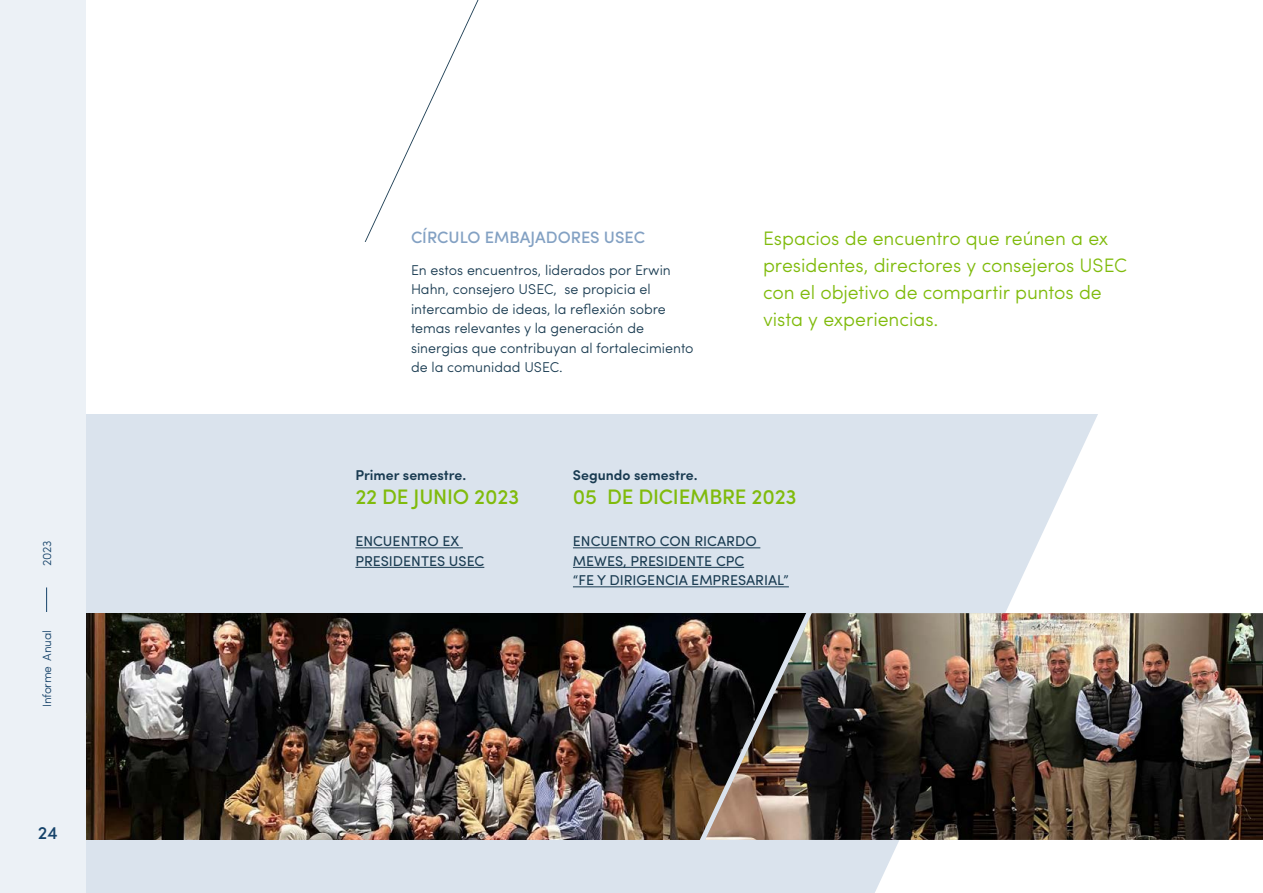
<style>
.page{position:relative;width:1263px;height:893px;background:#fff}
.page>*{position:absolute;margin:0;border:0;box-sizing:border-box;transform-origin:0 0}
.t1{font:500 21px "Sofia Pro";letter-spacing:-.01em;color:#80bb0c}
.t2{font:300 19.5px/27px "Sofia Pro";letter-spacing:-.005em;color:#80bb0c}
.t3{font:500 18px "Sofia Pro";color:#16436a}
.t4{font:500 16.5px "Sofia Pro";color:#83a1c3}
.t5{font:300 14.25px/19.5px "Sofia Pro";color:#193b51}
.t6{font:14.25px/19.5px "Sofia Pro";color:#193b51}
.t7{font:600 14.25px "Sofia Pro";color:#193b51}
.t8{font:300 12px "Sofia Pro";letter-spacing:-.02em;color:#16436a}
</style>
<div class="page">
<svg style="left:85px;top:414px;width:1013px;height:479px;background:#dde5ee"></svg>
<svg style="left:364px;top:0;width:115px;height:242px"></svg>
<hr style="left:355px;top:547px;width:108px;height:1px;background:#193b51">
<hr style="left:355px;top:567px;width:129px;height:1px;background:#193b51">
<hr style="left:573px;top:547px;width:187px;height:1px;background:#193b51">
<hr style="left:573px;top:567px;width:171px;height:1px;background:#193b51">
<hr style="left:573px;top:586px;width:216px;height:1px;background:#193b51">
<img style="left:85px;top:613px;width:590px;height:227px">
<svg style="left:675px;top:584px;width:183px;height:309px;background:#b1b0b2"></svg>
<img style="left:705px;top:613px;width:558px;height:227px">
<div style="left:0;top:0;width:85px;height:893px;background:#ecf1f6"></div>
<svg style="left:46px;top:587px;width:1px;height:25px"></svg>
<p class="t8" style="left:38px;top:566px;width:27px;rotate:-90deg">2023</p>
<p class="t8" style="left:38px;top:707px;width:78px;rotate:-90deg">Informe Anual</p>
<p class="t3" style="left:38px;top:819px;width:21px">24</p>
<p class="t4" style="left:411px;top:225px;width:235px">CÍRCULO EMBAJADORES USEC</p>
<p class="t5" style="left:411px;top:259px;width:284px">En estos encuentros, liderados por Erwin Hahn, consejero USEC, se propicia el intercambio de ideas, la reflexión sobre temas relevantes y la generación de sinergias que contribuyan al fortalecimiento de la comunidad USEC.</p>
<h2 class="t2" style="left:763px;top:223px;width:365px">Espacios de encuentro que reúnen a ex presidentes, directores y consejeros USEC con el objetivo de compartir puntos de vista y experiencias.</h2>
<p class="t7" style="left:355px;top:465px;width:112px">Primer semestre.</p>
<h1 class="t1" style="left:355px;top:481px;width:166px">22 DE JUNIO 2023</h1>
<p class="t6" style="left:355px;top:531px;width:130px">ENCUENTRO EX<br>PRESIDENTES USEC</p>
<p class="t7" style="left:573px;top:465px;width:126px">Segundo semestre.</p>
<h1 class="t1" style="left:573px;top:481px;width:225px">05 DE DICIEMBRE 2023</h1>
<p class="t6" style="left:573px;top:531px;width:217px">ENCUENTRO CON RICARDO<br>MEWES, PRESIDENTE CPC<br>“FE Y DIRIGENCIA EMPRESARIAL”</p>
</div>
